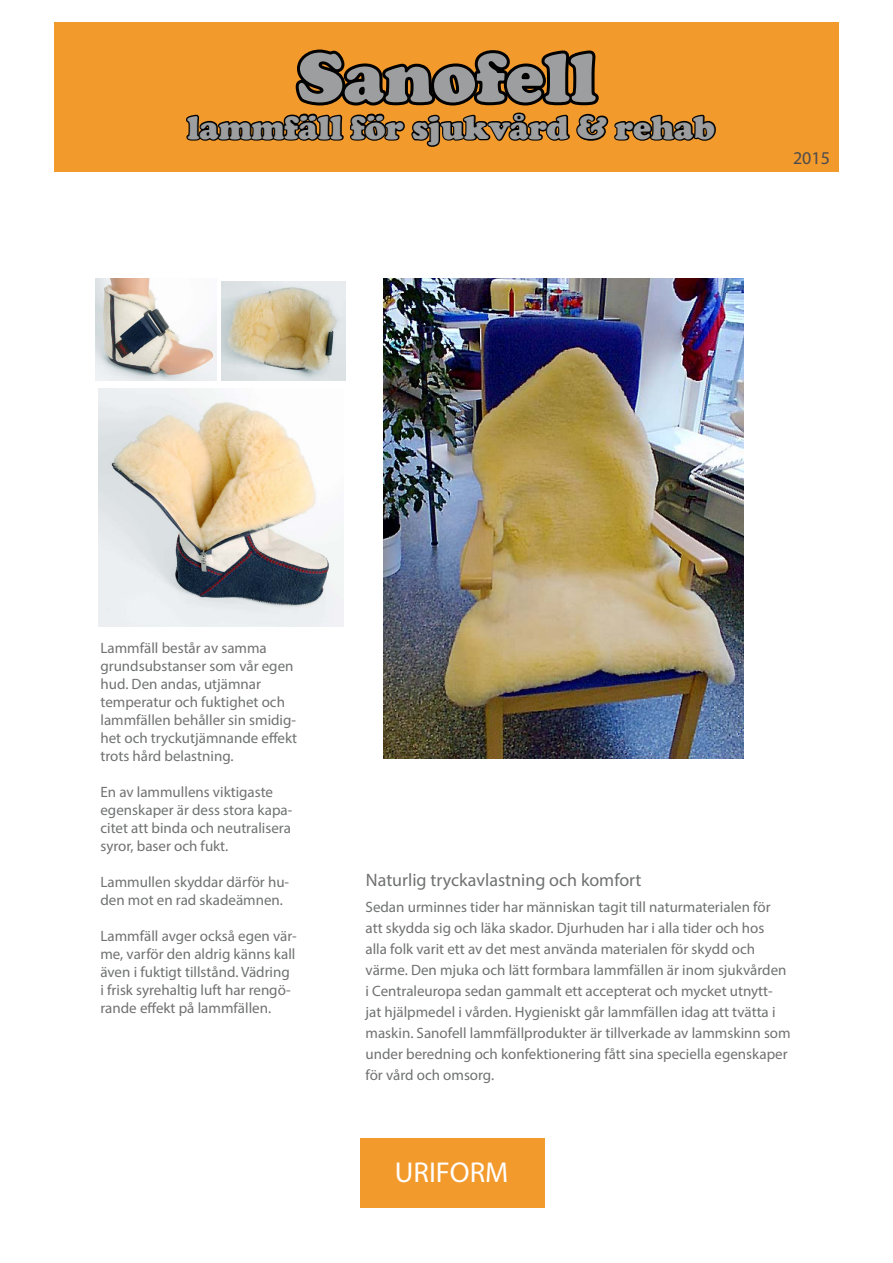
<style>
.page{position:relative;width:893px;height:1263px;background:#fff}
.page>*{position:absolute;margin:0;border:0;box-sizing:border-box;transform-origin:0 0}
.t1{font:900 72px "Cooper";color:#9c9e9f}
.t2{font:900 34.05px "Cooper";color:#9c9e9f}
.t3{font:28.8px "Myriad Pro";color:#fff}
.t4{font:18px "Myriad Pro";color:#707172}
.t5{font:18px "Myriad Pro";color:#4b4b4d}
.t6{font:15px/18px "Myriad Pro";color:#707172}
</style>
<div class="page">
<div style="left:54px;top:22px;width:785px;height:150px;background:#f39a2c"></div>
<div style="left:360px;top:1138px;width:184px;height:70px;background:#f39a2c"></div>
<svg style="left:186px;top:49px;width:531px;height:332px"></svg>
<img style="left:96px;top:279px;width:121px;height:102px">
<img style="left:221px;top:282px;width:124px;height:99px">
<img style="left:98px;top:388px;width:246px;height:238px">
<img style="left:383px;top:279px;width:360px;height:480px">
<h1 class="t1" style="left:297px;top:35px;width:301px">Sanofell</h1>
<h2 class="t2" style="left:187px;top:108px;width:529px">lammfäll för sjukvård &amp; rehab</h2>
<p class="t5" style="left:793px;top:147px;width:38px">2015</p>
<p class="t6" style="left:100px;top:639px;width:198px">Lammfäll består av samma grundsubstanser som vår egen hud. Den andas, utjämnar temperatur och fuktighet och lammfällen behåller sin smidig&shy;het och tryckutjämnande effekt trots hård belastning.</p>
<p class="t6" style="left:100px;top:783px;width:193px">En av lammullens viktigaste egenskaper är dess stora kapa&shy;citet att binda och neutralisera syror, baser och fukt.</p>
<p class="t6" style="left:100px;top:873px;width:190px">Lammullen skyddar därför hu&shy;den mot en rad skadeämnen.</p>
<p class="t6" style="left:100px;top:927px;width:198px">Lammfäll avger också egen vär&shy;me, varför den aldrig känns kall även i fuktigt tillstånd. Vädring i frisk syrehaltig luft har rengö&shy;rande effekt på lammfällen.</p>
<p class="t4" style="left:366px;top:869px;width:277px">Naturlig tryckavlastning och komfort</p>
<p class="t6" style="left:366px;top:896px;width:427px;line-height:21px">Sedan urminnes tider har människan tagit till naturmaterialen för att skydda sig och läka skador. Djurhuden har i alla tider och hos<br>alla folk varit ett av det mest använda materialen för skydd och värme. Den mjuka och lätt formbara lammfällen är inom sjukvården i Centraleuropa sedan gammalt ett accepterat och mycket utnytt&shy;jat hjälpmedel i vården. Hygieniskt går lammfällen idag att tvätta i maskin. Sanofell lammfällprodukter är tillverkade av lammskinn som under beredning och konfektionering fått sina speciella egenskaper för vård och omsorg.</p>
<h3 class="t3" style="left:395px;top:1155px;width:115px">URIFORM</h3>
</div>
